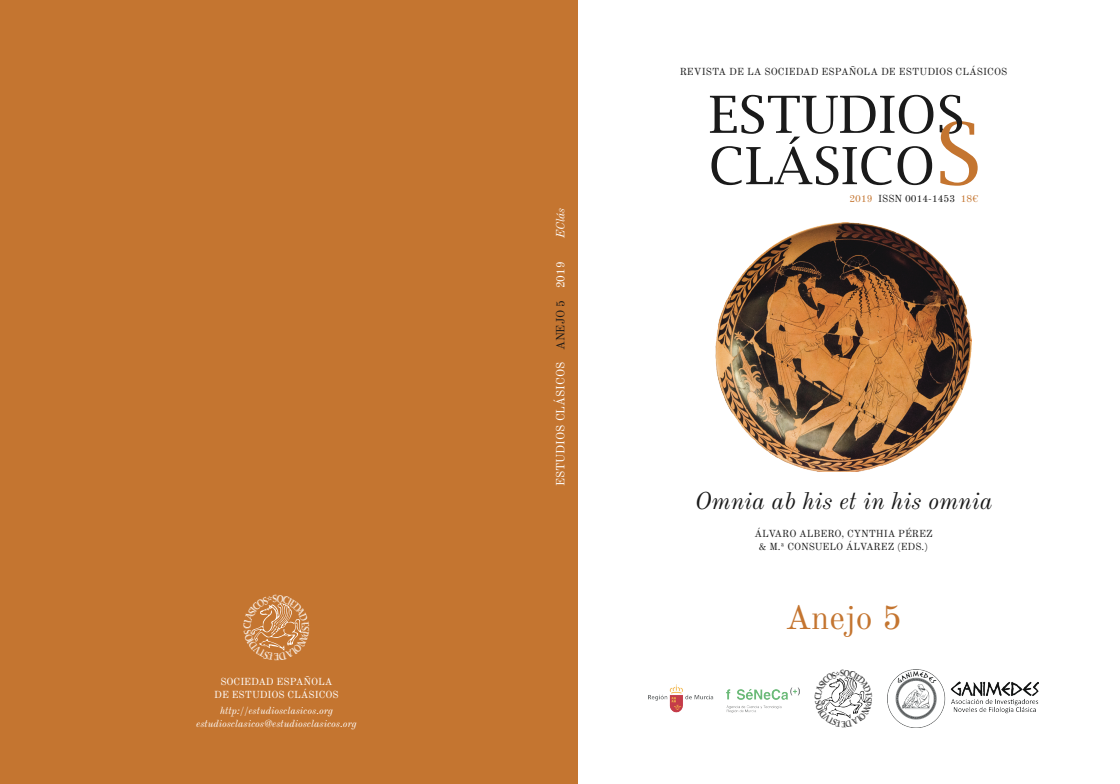
<style>
.page{position:relative;width:1120px;height:784px;background:#fff}
.page>*{position:absolute;margin:0;border:0;box-sizing:border-box;transform-origin:0 0}
.t1{font:51.25px/51.2px "Lucida Bright";letter-spacing:.01em;color:#1a1a1a}
.t2{font:33.75px "Old Standard";color:#c47530}
.t3{font:italic 23.75px "Old Standard";color:#1a1a1a}
.t4{font:11.62px "Old Standard";color:#fff}
.t5{font:italic 11.62px "Old Standard";color:#fff}
.t6{font:10px/13px "Old Standard";color:#1a1a1a;text-align:center}
.t7{font:italic 10px/13px "Old Standard";color:#fff;text-align:center}
.t8{font:10px "Old Standard";color:#fff}
.t9{font:10px "Old Standard";color:#c47530}
.s1{color:#1a1a1a}
.s2{font-size:85px;color:#c47530}
.s3{color:#c47530}
</style>
<div class="page">
<svg style="left:939px;top:95px;width:23px;height:39px"></svg>
<div style="left:0;top:0;width:578px;height:783px;background:#c47530"></div>
<img style="left:887px;top:669px;width:151px;height:57px">
<img style="left:648px;top:684px;width:151px;height:27px">
<img style="left:715px;top:223px;width:257px;height:248px">
<svg style="left:821px;top:677px;width:45px;height:42px"></svg>
<svg style="left:251px;top:603px;width:51px;height:48px"></svg>
<p class="t8" style="left:220px;top:674px;width:28px">SOCIEDAD</p>
<p class="t8" style="left:277px;top:674px;width:43px">ESPAÑOLA</p>
<p class="t8" style="left:214px;top:687px;width:25px">DE ESTUDIOS</p>
<p class="t8" style="left:287px;top:687px;width:45px">CLÁSICOS</p>
<p class="t7" style="left:196px;top:704px;width:162px">http://estudiosclasicos.org estudiosclasicos@estudiosclasicos.org</p>
<p class="t5" style="left:553px;top:238px;width:32px;rotate:-90deg">EClás</p>
<p class="t4" style="left:553px;top:486px;width:226px;rotate:-90deg">ESTUDIOS CLÁSICOS <span class="s1">ANEJO 5</span> 2019</p>
<p class="t6" style="left:680px;top:65px;width:329px">REVISTA DE LA SOCIEDAD ESPAÑOLA DE ESTUDIOS CLÁSICOS</p>
<h1 class="t1" style="left:709px;top:89px;width:274px">ESTUDIO<br>CLÁSICO<span class="s2">S</span></h1>
<p class="t9" style="left:849px;top:192px;width:36px">2019 <span class="s1">ISSN</span></p>
<p class="t6" style="left:905px;top:192px;width:75px">0014-1453 <span class="s3">18€</span></p>
<h3 class="t3" style="left:694px;top:486px;width:299px">Omnia ab his et in his omnia</h3>
<p class="t6" style="left:754px;top:526px;width:179px">ÁLVARO ALBERO, CYNTHIA PÉREZ &amp; M.ª CONSUELO ÁLVAREZ (EDS.)</p>
<h2 class="t2" style="left:785px;top:596px;width:118px">ANEJO 5</h2>
</div>
